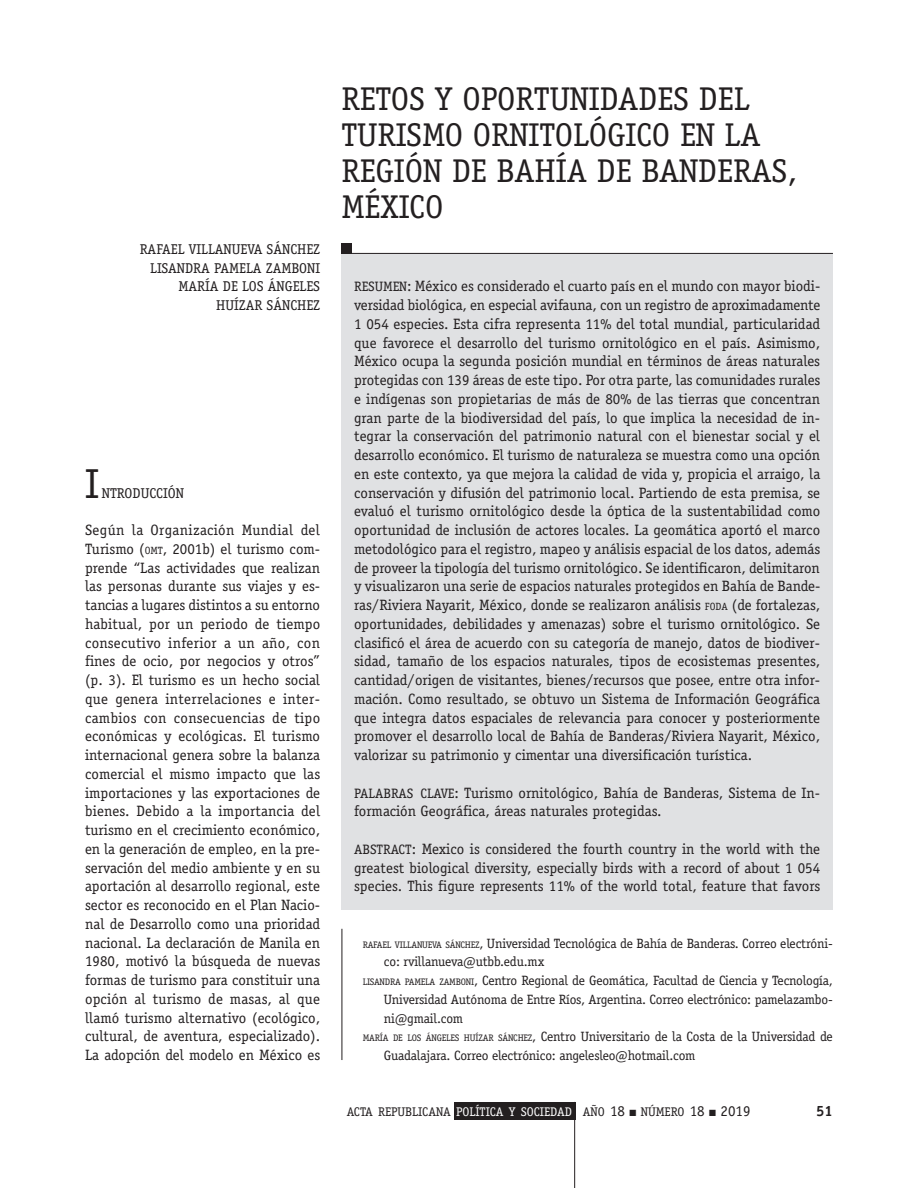
<style>
.page{position:relative;width:918px;height:1188px;background:#fff}
.page>*{position:absolute;margin:0;border:0;box-sizing:border-box;transform-origin:0 0}
.t1{font:42px "Officina Serif";color:#231f20}
.t2{font:33px/36px "Officina Serif";color:#231f20}
.t3{font:15px/18.8px "Officina Serif";color:#231f20;text-align:justify}
.t4{font:700 15px "Officina Serif";color:#231f20}
.t5{font:14.25px/18.8px "Officina Serif";color:#231f20;text-align:right}
.t6{font:13.5px "Officina Serif";letter-spacing:-.015em;color:#231f20}
.t7{font:12.6px "Officina Serif";color:#231f20}
.s1{font-size:10.5px}
.s2{font-size:13.65px}
.s3{font-style:inherit}
.s4{font-size:9.45px}
.s5{color:#fff}
.s6{font-size:15px}
</style>
<div class="page">
<div style="left:454px;top:1102px;width:121px;height:18px;background:#231f20"></div>
<hr style="left:574px;top:1102px;width:1px;height:86px;background:#231f20">
<div style="left:341px;top:254px;width:492px;height:656px;background:#e0e1e3"></div>
<hr style="left:341px;top:253px;width:492px;height:1px;background:#231f20">
<div style="left:341px;top:243px;width:11px;height:11px;background:#231f20"></div>
<hr style="left:342px;top:929px;width:1px;height:131px;background:#231f20">
<p class="t5" style="left:140px;top:240px;width:182px">RAFAEL VILLANUEVA SÁNCHEZ<br>LISANDRA PAMELA ZAMBONI<br>MARÍA DE LOS ÁNGELES<br>HUÍZAR SÁNCHEZ</p>
<h1 class="t1" style="left:85px;top:459px;width:15px">I</h1>
<p class="t5" style="left:102px;top:483px;width:84px">NTRODUCCIÓN</p>
<p class="t3" style="left:85px;top:521px;width:237px">Según la Organización Mundial del Turismo (<span class="s1">OMT</span>, 2001b) el turismo com&shy;prende “Las actividades que realizan las personas durante sus viajes y es&shy;tancias a lugares distintos a su entorno habitual, por un periodo de tiempo consecutivo inferior a un año, con fines de ocio, por negocios y otros” (p. 3). El turismo es un hecho social que genera interrelaciones e inter&shy;cambios con consecuencias de tipo económicas y ecológicas. El turismo internacional genera sobre la balanza comercial el mismo impacto que las importaciones y las exportaciones de bienes. Debido a la importancia del turismo en el crecimiento económico, en la generación de empleo, en la pre&shy;servación del medio ambiente y en su aportación al desarrollo regional, este sector es reconocido en el Plan Nacio&shy;nal de Desarrollo como una prioridad nacional. La declaración de Manila en 1980, motivó la búsqueda de nuevas formas de turismo para constituir una opción al turismo de masas, al que llamó turismo alternativo (ecológico, cultural, de aventura, especializado).<br>La adopción del modelo en México es</p>
<h2 class="t2" style="left:341px;top:81px;width:457px">RETOS Y OPORTUNIDADES DEL<br>TURISMO ORNITOLÓGICO EN LA<br>REGIÓN DE BAHÍA DE BANDERAS,<br>MÉXICO</h2>
<p class="t3" style="left:354px;top:277px;width:468px"><span class="s2">RESUMEN</span><span class="s3">:</span> México es considerado el cuarto país en el mundo con mayor biodi&shy;versidad biológica, en especial avifauna, con un registro de aproximadamente 1 054 especies. Esta cifra representa 11% del total mundial, particularidad que favorece el desarrollo del turismo ornitológico en el país. Asimismo, México ocupa la segunda posición mundial en términos de áreas naturales protegidas con 139 áreas de este tipo. Por otra parte, las comunidades rurales e indígenas son propietarias de más de 80% de las tierras que concentran gran parte de la biodiversidad del país, lo que implica la necesidad de in&shy;tegrar la conservación del patrimonio natural con el bienestar social y el desarrollo económico. El turismo de naturaleza se muestra como una opción en este contexto, ya que mejora la calidad de vida y, propicia el arraigo, la conservación y difusión del patrimonio local. Partiendo de esta premisa, se evaluó el turismo ornitológico desde la óptica de la sustentabilidad como oportunidad de inclusión de actores locales. La geomática aportó el marco metodológico para el registro, mapeo y análisis espacial de los datos, además de proveer la tipología del turismo ornitológico. Se identificaron, delimitaron y visualizaron una serie de espacios naturales protegidos en Bahía de Bande&shy;ras/Riviera Nayarit, México, donde se realizaron análisis <span class="s1">FODA</span> (de fortalezas, oportunidades, debilidades y amenazas) sobre el turismo ornitológico. Se clasificó el área de acuerdo con su categoría de manejo, datos de biodiver&shy;sidad, tamaño de los espacios naturales, tipos de ecosistemas presentes, cantidad/origen de visitantes, bienes/recursos que posee, entre otra infor&shy;mación. Como resultado, se obtuvo un Sistema de Información Geográfica que integra datos espaciales de relevancia para conocer y posteriormente promover el desarrollo local de Bahía de Banderas/Riviera Nayarit, México, valorizar su patrimonio y cimentar una diversificación turística.</p>
<p class="t3" style="left:354px;top:783px;width:468px"><span class="s2">PALABRAS CLAVE</span>: Turismo ornitológico, Bahía de Banderas, Sistema de In&shy;formación Geográfica, áreas naturales protegidas.</p>
<p class="t3" style="left:354px;top:839px;width:468px"><span class="s2">ABSTRACT</span><span class="s3">:</span> Mexico is considered the fourth country in the world with the greatest biological diversity, especially birds with a record of about 1 054 species. This figure represents 11% of the world total, feature that favors</p>
<p class="t6" style="left:363px;top:935px;width:472px"><span class="s4">RAFAEL VILLANUEVA SÁNCHEZ</span><span class="s3">,</span> Universidad Tecnológica de Bahía de Banderas. Correo electróni-</p>
<p class="t6" style="left:384px;top:954px;width:162px">co: rvillanueva@utbb.edu.mx</p>
<p class="t6" style="left:363px;top:973px;width:472px"><span class="s4">LISANDRA PAMELA ZAMBONI</span><span class="s3">,</span> Centro Regional de Geomática, Facultad de Ciencia y Tecnología,</p>
<p class="t6" style="left:384px;top:991px;width:450px">Universidad Autónoma de Entre Ríos, Argentina. Correo electrónico: pamelazambo-</p>
<p class="t6" style="left:384px;top:1010px;width:81px">ni@gmail.com</p>
<p class="t6" style="left:363px;top:1029px;width:472px"><span class="s4">MARÍA DE LOS ÁNGELES HUÍZAR SÁNCHEZ</span><span class="s3">,</span> Centro Universitario de la Costa de la Universidad de</p>
<p class="t6" style="left:384px;top:1048px;width:313px">Guadalajara. Correo electrónico: angelesleo@hotmail.com</p>
<p class="t7" style="left:347px;top:1105px;width:405px">ACTA REPUBLICANA <span class="s5">POLÍTICA Y SOCIEDAD</span> AÑO <span class="s6">18</span> ■ NÚMERO <span class="s6">18</span> ■ <span class="s6">2019</span></p>
<p class="t4" style="left:816px;top:1102px;width:18px">51</p>
</div>
